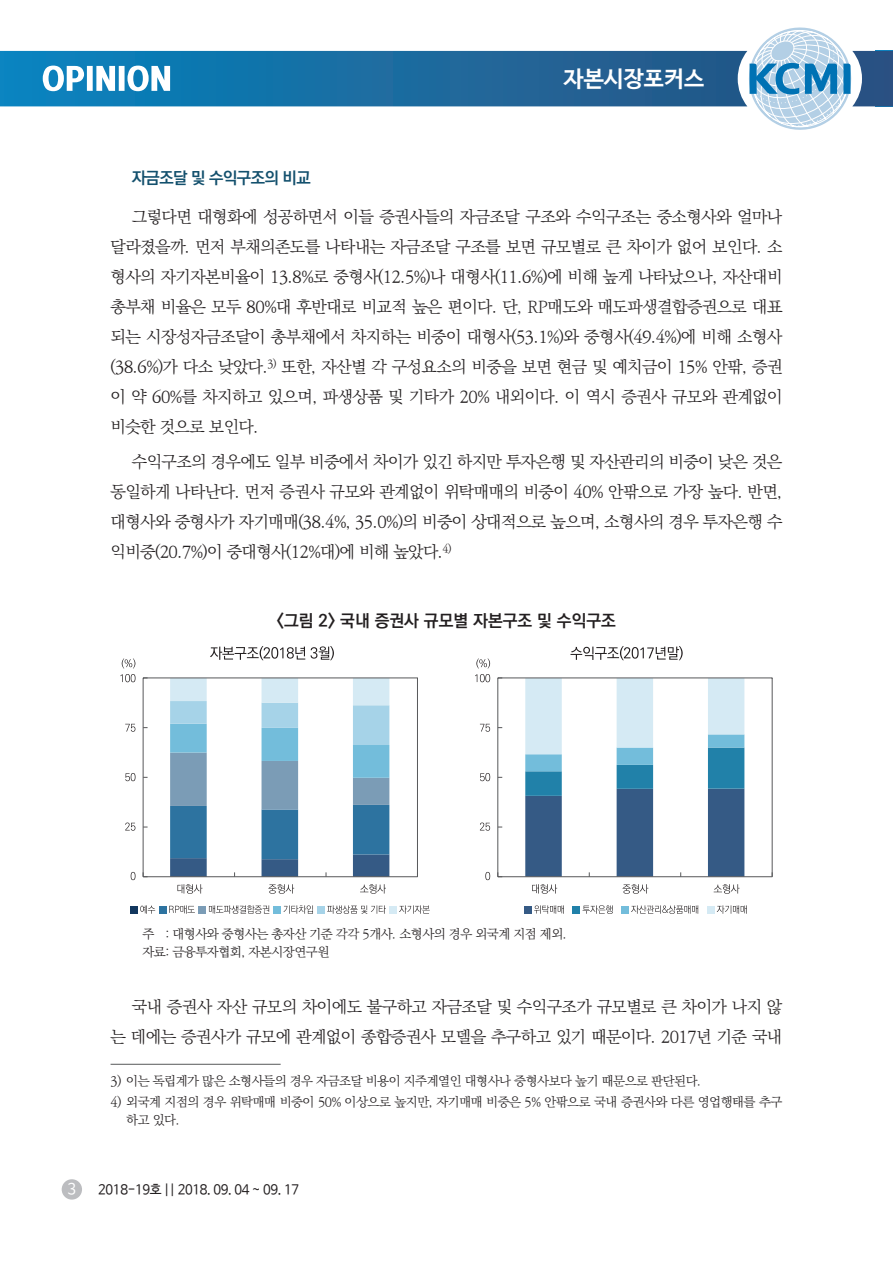
<style>
.page{position:relative;width:893px;height:1263px;background:#fff}
.page>*{position:absolute;margin:0;border:0;box-sizing:border-box;transform-origin:0 0}
.t1{font:700 22.5px "Nanum Barun Gothic";color:#fff}
.t2{font:700 16.95px "Ko Pub Dotum";color:#231f20}
.t3{font:300 16.5px/30px "Ko Pub Batang";letter-spacing:-.035em;color:#231f20;text-align:justify}
.t4{font:700 16.5px "Ko Pub Dotum";letter-spacing:-.035em;color:#13506d}
.t5{font:15px "Nanum Barun Gothic";color:#fff}
.t6{font:13.5px "Nanum Barun Gothic";letter-spacing:-.025em;color:#231f20}
.t7{font:300 12.75px/18px "Ko Pub Batang";letter-spacing:-.035em;color:#231f20}
</style>
<div class="page">
<div style="left:62px;top:1179px;width:20px;height:20px;background:#bcbdc0;border-radius:50%"></div>
<svg style="left:0;top:27px;width:893px;height:103px"></svg>
<hr style="left:111px;top:1064px;width:170px;height:1px;background:#57585a">
<svg style="left:120px;top:674px;width:15px;height:8px"></svg>
<svg style="left:170px;top:678px;width:219px;height:198px"></svg>
<svg style="left:131px;top:872px;width:4px;height:8px"></svg>
<svg style="left:125px;top:724px;width:10px;height:8px"></svg>
<svg style="left:125px;top:822px;width:10px;height:9px"></svg>
<svg style="left:125px;top:773px;width:10px;height:8px"></svg>
<hr style="left:143px;top:677px;width:275px;height:1px;background:#57585a">
<hr style="left:143px;top:678px;width:1px;height:199px;background:#57585a">
<hr style="left:417px;top:678px;width:1px;height:199px;background:#57585a">
<svg style="left:177px;top:884px;width:25px;height:10px"></svg>
<svg style="left:268px;top:884px;width:26px;height:10px"></svg>
<svg style="left:360px;top:884px;width:26px;height:10px"></svg>
<svg style="left:210px;top:646px;width:95px;height:14px"></svg>
<svg style="left:311px;top:646px;width:23px;height:14px"></svg>
<hr style="left:143px;top:876px;width:275px;height:1px;background:#57585a">
<svg style="left:475px;top:674px;width:15px;height:8px"></svg>
<svg style="left:122px;top:658px;width:13px;height:10px"></svg>
<svg style="left:476px;top:658px;width:14px;height:10px"></svg>
<svg style="left:525px;top:678px;width:219px;height:198px"></svg>
<svg style="left:485px;top:872px;width:5px;height:8px"></svg>
<svg style="left:480px;top:724px;width:10px;height:8px"></svg>
<svg style="left:480px;top:822px;width:10px;height:9px"></svg>
<svg style="left:480px;top:773px;width:10px;height:8px"></svg>
<hr style="left:498px;top:677px;width:274px;height:1px;background:#57585a">
<hr style="left:497px;top:678px;width:1px;height:199px;background:#57585a">
<hr style="left:772px;top:678px;width:1px;height:199px;background:#57585a">
<svg style="left:532px;top:884px;width:25px;height:10px"></svg>
<svg style="left:622px;top:884px;width:26px;height:10px"></svg>
<svg style="left:714px;top:884px;width:25px;height:10px"></svg>
<svg style="left:570px;top:646px;width:113px;height:14px"></svg>
<hr style="left:498px;top:876px;width:274px;height:1px;background:#57585a">
<div style="left:130px;top:906px;width:8px;height:7px;background:#12375e"></div>
<svg style="left:140px;top:905px;width:15px;height:9px"></svg>
<div style="left:159px;top:906px;width:7px;height:7px;background:#2d73a0"></div>
<svg style="left:169px;top:905px;width:26px;height:9px"></svg>
<div style="left:198px;top:906px;width:8px;height:7px;background:#7b9cb6"></div>
<svg style="left:209px;top:905px;width:60px;height:9px"></svg>
<div style="left:273px;top:906px;width:8px;height:7px;background:#73bddb"></div>
<svg style="left:283px;top:905px;width:30px;height:9px"></svg>
<div style="left:317px;top:906px;width:8px;height:7px;background:#a6d3e8"></div>
<svg style="left:327px;top:905px;width:59px;height:9px"></svg>
<div style="left:389px;top:906px;width:8px;height:7px;background:#d5eaf4"></div>
<svg style="left:399px;top:905px;width:31px;height:9px"></svg>
<div style="left:524px;top:906px;width:8px;height:7px;background:#355a85"></div>
<svg style="left:534px;top:905px;width:30px;height:9px"></svg>
<div style="left:573px;top:906px;width:7px;height:7px;background:#2181a9"></div>
<svg style="left:583px;top:905px;width:30px;height:9px"></svg>
<div style="left:621px;top:906px;width:8px;height:7px;background:#73bddb"></div>
<svg style="left:631px;top:905px;width:67px;height:9px"></svg>
<div style="left:707px;top:906px;width:8px;height:7px;background:#d5eaf4"></div>
<svg style="left:717px;top:905px;width:30px;height:9px"></svg>
<h1 class="t1" style="left:564px;top:67px;width:142px">자본시장포커스</h1>
<p class="t4" style="left:132px;top:170px;width:180px">자금조달 및 수익구조의 비교</p>
<p class="t3" style="left:111px;top:202px;width:673px;text-indent:21px">그렇다면 대형화에 성공하면서 이들 증권사들의 자금조달 구조와 수익구조는 중소형사와 얼마나 달라졌을까. 먼저 부채의존도를 나타내는 자금조달 구조를 보면 규모별로 큰 차이가 없어 보인다. 소 형사의 자기자본비율이 13.8%로 중형사(12.5%)나 대형사(11.6%)에 비해 높게 나타났으나, 자산대비 총부채 비율은 모두 80%대 후반대로 비교적 높은 편이다. 단, RP매도와 매도파생결합증권으로 대표 되는 시장성자금조달이 총부채에서 차지하는 비중이 대형사(53.1%)와 중형사(49.4%)에 비해 소형사 (38.6%)가 다소 낮았다.<sup>3)</sup> 또한, 자산별 각 구성요소의 비중을 보면 현금 및 예치금이 15% 안팎, 증권 이 약 60%를 차지하고 있으며, 파생상품 및 기타가 20% 내외이다. 이 역시 증권사 규모와 관계없이 비슷한 것으로 보인다.</p>
<p class="t3" style="left:111px;top:447px;width:673px;text-indent:21px">수익구조의 경우에도 일부 비중에서 차이가 있긴 하지만 투자은행 및 자산관리의 비중이 낮은 것은 동일하게 나타난다. 먼저 증권사 규모와 관계없이 위탁매매의 비중이 40% 안팎으로 가장 높다. 반면, 대형사와 중형사가 자기매매(38.4%, 35.0%)의 비중이 상대적으로 높으며, 소형사의 경우 투자은행 수 익비중(20.7%)이 중대형사(12%대)에 비해 높았다.<sup>4)</sup></p>
<p class="t2" style="left:277px;top:613px;width:341px">&lt;그림 2&gt; 국내 증권사 규모별 자본구조 및 수익구조</p>
<p class="t7" style="left:142px;top:926px;width:426px">주 : 대형사와 중형사는 총자산 기준 각각 5개사. 소형사의 경우 외국계 지점 제외. 자료: 금융투자협회, 자본시장연구원</p>
<p class="t3" style="left:111px;top:993px;width:673px;text-align:right">국내 증권사 자산 규모의 차이에도 불구하고 자금조달 및 수익구조가 규모별로 큰 차이가 나지 않<br>는 데에는 증권사가 규모에 관계없이 종합증권사 모델을 추구하고 있기 때문이다. 2017년 기준 국내</p>
<p class="t7" style="left:111px;top:1072px;width:592px">3) 이는 독립계가 많은 소형사들의 경우 자금조달 비용이 지주계열인 대형사나 중형사보다 높기 때문으로 판단된다.</p>
<p class="t7" style="left:126px;top:1094px;width:658px;text-indent:-16px">4) 외국계 지점의 경우 위탁매매 비중이 50% 이상으로 높지만, 자기매매 비중은 5% 안팎으로 국내 증권사와 다른 영업행태를 추구 하고 있다.</p>
<p class="t5" style="left:68px;top:1182px;width:10px">3</p>
<p class="t6" style="left:98px;top:1182px;width:202px">2018-19호 || 2018. 09. 04 ~ 09. 17</p>
</div>
